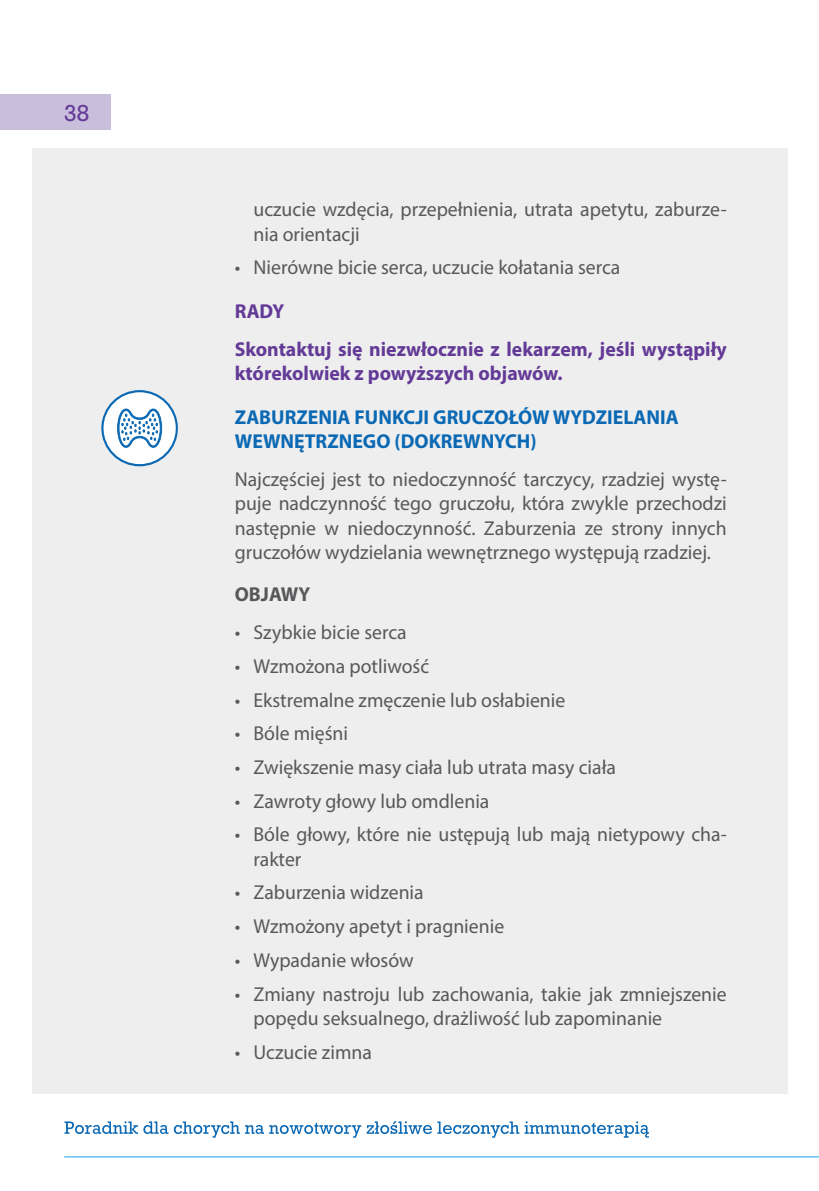
<style>
.page{position:relative;width:819px;height:1191px;background:#fff}
.page>*{position:absolute;margin:0;border:0;box-sizing:border-box;transform-origin:0 0}
.t1{font:23.45px "Rockwell Std";color:#633a96}
.t2{font:20.12px/24.2px "Myriad Pro";color:#57585a}
.t3{font:700 20.12px/38.5px "Myriad Pro";color:#633a96}
.t4{font:700 20.12px/24.2px "Myriad Pro";color:#0b69b4}
.t5{font:700 20.12px "Myriad Pro";color:#57585a}
</style>
<div class="page">
<div style="left:32px;top:148px;width:755px;height:945px;background:#eeeeef"></div>
<div style="left:0;top:94px;width:111px;height:36px;background:#c9bfdd"></div>
<svg style="left:65px;top:1121px;width:584px;height:16px"></svg>
<hr style="left:64px;top:1156px;width:755px;height:1px;background:#73c7f0">
<div style="left:102px;top:391px;width:75px;height:74px;background:#fff;border-radius:50%"></div>
<div style="left:101px;top:390px;width:77px;height:76px;border:2px solid #0b69b4;border-radius:50%"></div>
<svg style="left:117px;top:408px;width:45px;height:40px"></svg>
<p class="t1" style="left:64px;top:100px;width:26px">38</p>
<p class="t2" style="left:253px;top:197px;width:475px">uczucie wzdęcia, przepełnienia, utrata apetytu, zaburze&shy;nia orientacji</p>
<p class="t2" style="left:235px;top:255px;width:387px">• Nierówne bicie serca, uczucie kołatania serca</p>
<p class="t3" style="left:235px;top:291px;width:493px">RADY<br>Skontaktuj się niezwłocznie z lekarzem, jeśli wystąpiły</p>
<p class="t3" style="left:235px;top:353px;width:329px">którekolwiek z powyższych objawów.</p>
<p class="t4" style="left:235px;top:404px;width:445px">ZABURZENIA FUNKCJI GRUCZOŁÓW WYDZIELANIA<br>WEWNĘTRZNEGO (DOKREWNYCH)</p>
<p class="t2" style="left:235px;top:467px;width:493px;text-align:justify">Najczęściej jest to niedoczynność tarczycy, rzadziej wystę&shy;puje nadczynność tego gruczołu, która zwykle przechodzi następnie w niedoczynność. Zaburzenia ze strony innych gruczołów wydzielania wewnętrznego występują rzadziej.</p>
<p class="t5" style="left:235px;top:581px;width:77px">OBJAWY</p>
<p class="t2" style="left:235px;top:620px;width:173px">• Szybkie bicie serca</p>
<p class="t2" style="left:235px;top:654px;width:196px">• Wzmożona potliwość</p>
<p class="t2" style="left:235px;top:687px;width:332px">• Ekstremalne zmęczenie lub osłabienie</p>
<p class="t2" style="left:235px;top:721px;width:115px">• Bóle mięśni</p>
<p class="t2" style="left:235px;top:755px;width:383px">• Zwiększenie masy ciała lub utrata masy ciała</p>
<p class="t2" style="left:235px;top:788px;width:256px">• Zawroty głowy lub omdlenia</p>
<p class="t2" style="left:253px;top:822px;width:475px;text-indent:-19px">• Bóle głowy, które nie ustępują lub mają nietypowy cha&shy;rakter</p>
<p class="t2" style="left:235px;top:880px;width:190px">• Zaburzenia widzenia</p>
<p class="t2" style="left:235px;top:914px;width:271px">• Wzmożony apetyt i pragnienie</p>
<p class="t2" style="left:235px;top:947px;width:180px">• Wypadanie włosów</p>
<p class="t2" style="left:253px;top:981px;width:475px;text-indent:-19px">• Zmiany nastroju lub zachowania, takie jak zmniejszenie popędu seksualnego, drażliwość lub zapominanie</p>
<p class="t2" style="left:235px;top:1039px;width:139px">• Uczucie zimna</p>
</div>
